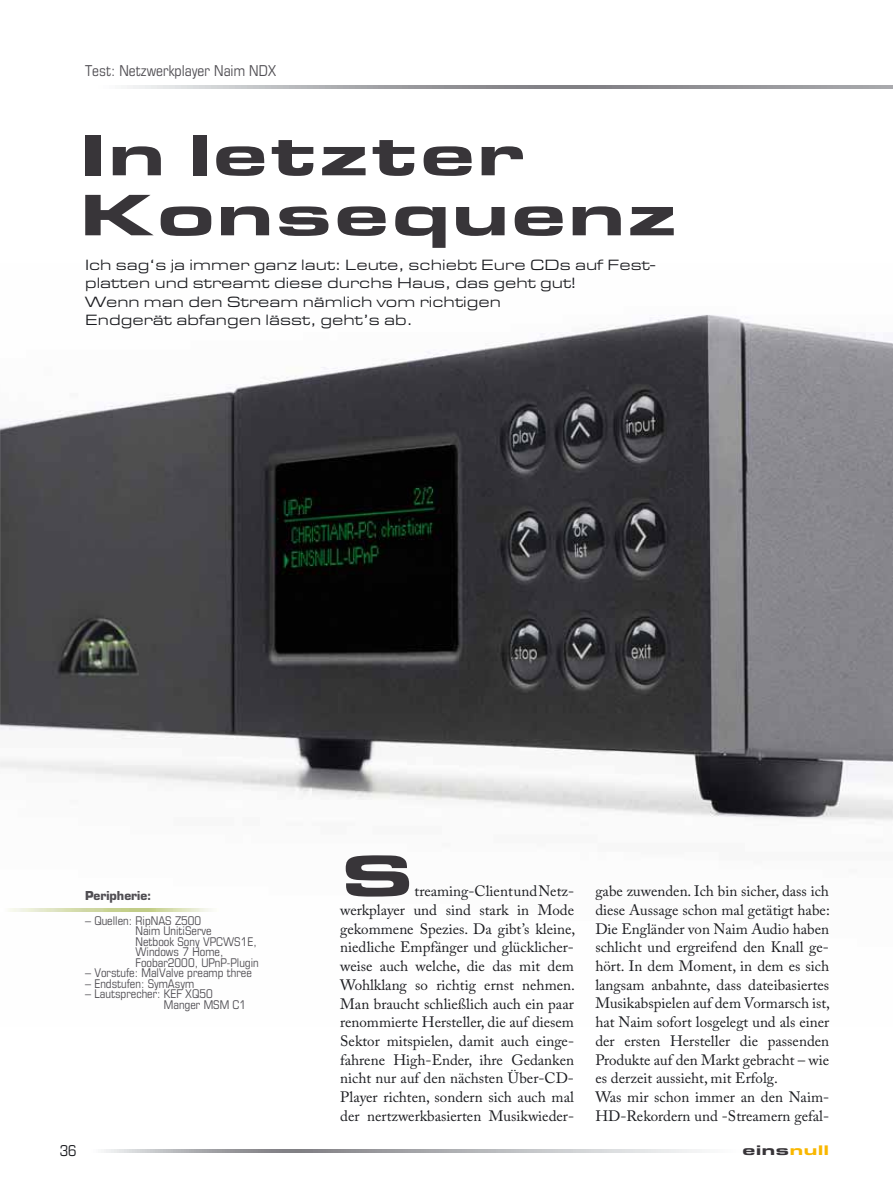
<style>
.page{position:relative;width:893px;height:1191px;background:#fff}
.page>*{position:absolute;margin:0;border:0;box-sizing:border-box;transform-origin:0 0}
.t1{font:900 60.6px/60px "Eurostile Extended";color:#383539;scale:1.25 1}
.t2{font:15.45px/18.6px "Eurostile Extended";color:#1b1c20}
.t3{font:15px/18.8px "Adobe Caslon Pro";color:#1b1c20;text-align:justify}
.t4{font:condensed 15px "Eurostile";color:#504e53}
.t5{font:condensed 15px "Eurostile";color:#1b1c20}
.t6{font:900 14.4px "Eurostile Extended";color:#383539;scale:1.25 1}
.t7{font:condensed 12px/10.5px "Eurostile";color:#504e53}
.t8{font:700 12px "Eurostile";color:#504e53}
.s1{color:#f9b700}
</style>
<div class="page">
<img style="left:0;top:314px;width:893px;height:598px">
<svg style="left:104px;top:1149px;width:598px;height:3px;background:#b7b8ba"></svg>
<svg style="left:127px;top:85px;width:766px;height:3px;background:#a3a3a7"></svg>
<img style="left:0;top:908px;width:218px;height:3px">
<p class="t4" style="left:85px;top:61px;width:193px">Test: Netzwerkplayer Naim NDX</p>
<h1 class="t1" style="left:79px;top:131px;width:481px">In letzter<br>Konsequenz</h1>
<p class="t2" style="left:85px;top:257px;width:572px">Ich sag‘s ja immer ganz laut: Leute, schiebt Eure CDs auf Fest&shy;platten und streamt diese durchs Haus, das geht gut!<br>Wenn man den Stream nämlich vom richtigen<br>Endgerät abfangen lässt, geht’s ab.</p>
<p class="t8" style="left:85px;top:888px;width:68px">Peripherie:</p>
<p class="t7" style="left:136px;top:915px;width:125px;text-indent:-50px">– Quellen: RipNAS Z500<br>Naim UnitiServe<br>Netbook Sony VPCWS1E,<br>Windows 7 Home,<br>Foobar2000, UPnP-Plugin</p>
<p class="t7" style="left:85px;top:967px;width:168px">– Vorstufe: MalValve preamp three</p>
<p class="t7" style="left:85px;top:978px;width:111px">– Endstufen: SymAsym</p>
<p class="t7" style="left:164px;top:988px;width:84px;text-indent:-79px">– Lautsprecher: KEF XQ50<br>Manger MSM C1</p>
<p class="t5" style="left:60px;top:1141px;width:18px">36</p>
<h1 class="t1" style="left:340px;top:852px;width:61px">S</h1>
<p class="t3" style="left:340px;top:881px;width:236px;text-indent:74px">treaming-Client und Netz&shy;werkplayer und sind stark in Mode gekommene Spezies. Da gibt’s kleine, niedliche Empfänger und glücklicher&shy;weise auch welche, die das mit dem Wohlklang so richtig ernst nehmen.<br>Man braucht schließlich auch ein paar renommierte Hersteller, die auf diesem Sektor mitspielen, damit auch einge&shy;fahrene High-Ender, ihre Gedanken nicht nur auf den nächsten Über-CD-Player richten, sondern sich auch mal der nertzwerkbasierten Musikwieder-</p>
<p class="t3" style="left:595px;top:881px;width:236px;text-align:left">gabe zuwenden. Ich bin sicher, dass ich diese Aussage schon mal getätigt habe:<br>Die Engländer von Naim Audio haben schlicht und ergreifend den Knall ge&shy;hört. In dem Moment, in dem es sich langsam anbahnte, dass dateibasiertes Musikabspielen auf dem Vormarsch ist, hat Naim sofort losgelegt und als einer der ersten Hersteller die passenden Produkte auf den Markt gebracht – wie es derzeit aussieht, mit Erfolg.<br>Was mir schon immer an den Naim-HD-Rekordern und -Streamern gefal-</p>
<p class="t6" style="left:742px;top:1144px;width:71px">eins<span class="s1">null</span></p>
</div>
